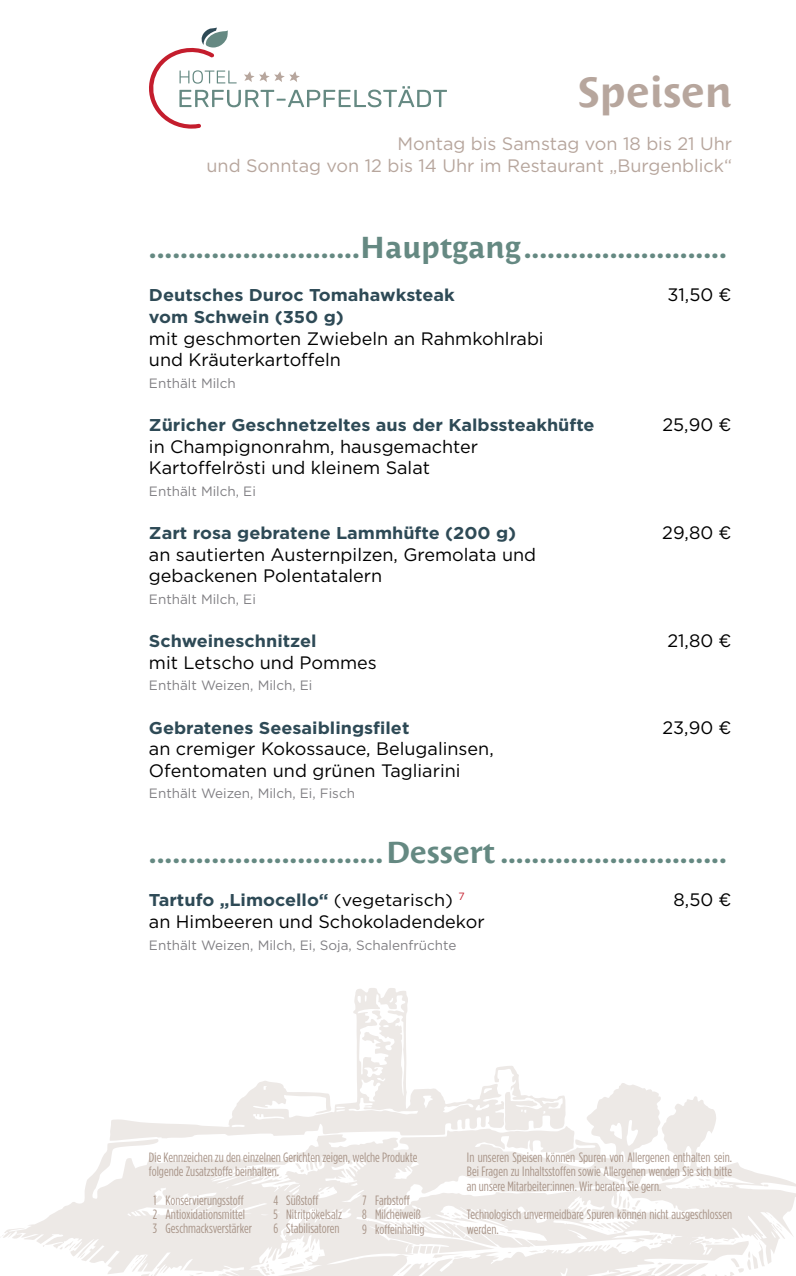
<style>
.page{position:relative;width:796px;height:1276px;background:#fff}
.page>*{position:absolute;margin:0;border:0;box-sizing:border-box;transform-origin:0 0}
.t1{font:700 42px "Costa Ptf";color:#b7a69d}
.t2{font:700 30px "Costa Ptf";color:#658982}
.t3{font:18px/21.6px "Gotham";color:#000}
.t4{font:18px/21.6px "Gotham";color:#b7a69d;text-align:right}
.t5{font:700 17.1px "Gotham";color:#2e4a56;scale:1.05 1}
.t6{font:13.5px/14.2px "Gotham Condensed";color:#a89488}
.t7{font:13.5px "Gotham";color:#818084}
.s1{font-weight:400;color:#000}
</style>
<div class="page">
<svg style="left:2px;top:988px;width:793px;height:288px"></svg>
<svg style="left:149px;top:27px;width:297px;height:102px"></svg>
<h1 class="t1" style="left:577px;top:69px;width:156px">Speisen</h1>
<h3 class="t4" style="left:206px;top:133px;width:527px">Montag bis Samstag von 18 bis 21 Uhr<br>und Sonntag von 12 bis 14 Uhr im Restaurant „Burgenblick“</h3>
<h2 class="t2" style="left:149px;top:231px;width:579px">...........................Hauptgang..........................</h2>
<p class="t5" style="left:149px;top:284px;width:292px">Deutsches Duroc Tomahawksteak</p>
<h3 class="t3" style="left:667px;top:284px;width:66px">31,50 €</h3>
<p class="t5" style="left:149px;top:306px;width:187px">vom Schwein (350 g)</p>
<h3 class="t3" style="left:149px;top:327px;width:396px">mit geschmorten Zwiebeln an Rahmkohlrabi und Kräuterkartoffeln</h3>
<p class="t7" style="left:149px;top:374px;width:88px">Enthält Milch</p>
<p class="t5" style="left:149px;top:414px;width:425px">Züricher Geschnetzeltes aus der Kalbssteakhüfte</p>
<h3 class="t3" style="left:662px;top:413px;width:71px">25,90 €</h3>
<h3 class="t3" style="left:149px;top:435px;width:330px">in Champignonrahm, hausgemachter<br>Kartoffelrösti und kleinem Salat</h3>
<p class="t7" style="left:149px;top:482px;width:108px">Enthält Milch, Ei</p>
<p class="t5" style="left:149px;top:522px;width:351px">Zart rosa gebratene Lammhüfte (200 g)</p>
<h3 class="t3" style="left:662px;top:521px;width:71px">29,80 €</h3>
<h3 class="t3" style="left:149px;top:543px;width:388px">an sautierten Austernpilzen, Gremolata und gebackenen Polentatalern</h3>
<p class="t7" style="left:149px;top:590px;width:108px">Enthält Milch, Ei</p>
<p class="t5" style="left:149px;top:630px;width:161px">Schweineschnitzel</p>
<h3 class="t3" style="left:667px;top:629px;width:66px">21,80 €</h3>
<h3 class="t3" style="left:149px;top:651px;width:229px">mit Letscho und Pommes</h3>
<p class="t7" style="left:149px;top:677px;width:165px">Enthält Weizen, Milch, Ei</p>
<p class="t5" style="left:149px;top:716px;width:249px">Gebratenes Seesaiblingsfilet</p>
<h3 class="t3" style="left:662px;top:716px;width:71px">23,90 €</h3>
<h3 class="t3" style="left:149px;top:737px;width:346px">an cremiger Kokossauce, Belugalinsen,<br>Ofentomaten und grünen Tagliarini</h3>
<p class="t7" style="left:149px;top:785px;width:207px">Enthält Weizen, Milch, Ei, Fisch</p>
<h2 class="t2" style="left:149px;top:836px;width:579px">..............................Dessert .............................</h2>
<p class="t5" style="left:149px;top:889px;width:302px">Tartufo „Limocello“ <span class="s1">(vegetarisch)</span> <sup>7</sup></p>
<h3 class="t3" style="left:673px;top:889px;width:59px">8,50 €</h3>
<h3 class="t3" style="left:149px;top:910px;width:337px">an Himbeeren und Schokoladendekor</h3>
<p class="t7" style="left:149px;top:936px;width:309px">Enthält Weizen, Milch, Ei, Soja, Schalenfrüchte</p>
<p class="t6" style="left:149px;top:1150px;width:270px">Die Kennzeichen zu den einzelnen Gerichten zeigen, welche Produkte folgende Zusatzstoffe beinhalten.</p>
<p class="t6" style="left:273px;top:1193px;width:70px">4 Süßstoff<br>5 Nitritpökelsalz<br>6 Stabilisatoren</p>
<p class="t6" style="left:153px;top:1193px;width:101px">1 Konservierungsstoff<br>2 Antioxidationsmittel<br>3 Geschmacksverstärker</p>
<p class="t6" style="left:362px;top:1193px;width:64px">7 Farbstoff<br>8 Milcheiweiß<br>9 koffeinhaltig</p>
<p class="t6" style="left:466px;top:1150px;width:266px;text-align:justify">In unseren Speisen können Spuren von Allergenen enthalten sein.<br>Bei Fragen zu Inhaltsstoffen sowie Allergenen wenden Sie sich bitte an unsere Mitarbeiter:innen. Wir beraten Sie gern.</p>
<p class="t6" style="left:466px;top:1207px;width:266px">Technologisch unvermeidbare Spuren können nicht ausgeschlossen werden.</p>
</div>
